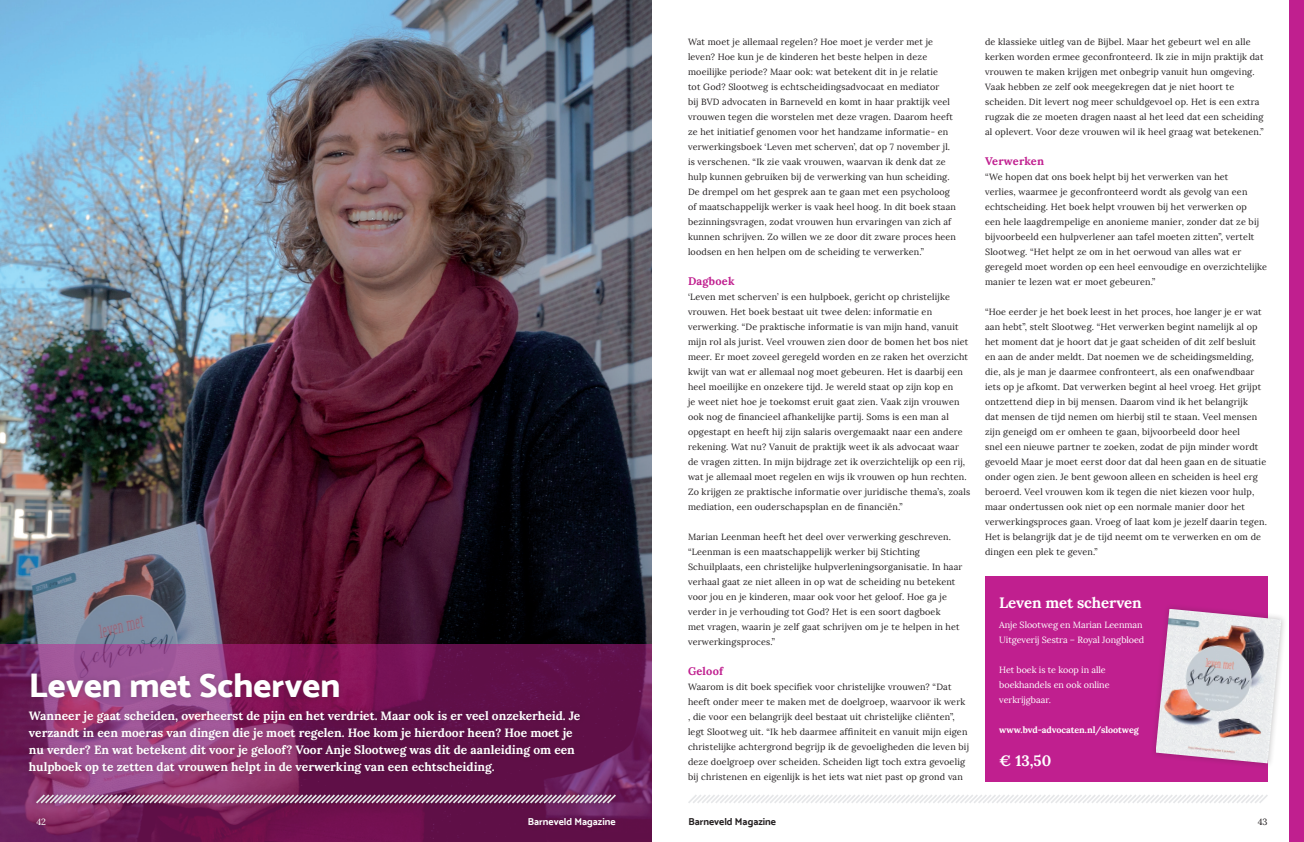
<style>
.page{position:relative;width:1304px;height:842px;background:#fff}
.page>*{position:absolute;margin:0;border:0;box-sizing:border-box;transform-origin:0 0}
.t1{font:34px "Mosk Extra Bold 800";color:#fff}
.t2{font:700 15px "Lora";letter-spacing:-.005em;color:#fff}
.t3{font:700 12px/17px "Lora";color:#fff}
.t4{font:700 11px "Lora";letter-spacing:.02em;color:#c01f8f}
.t5{font:10px "Mosk Bold 700";color:#231f20}
.t6{font:10px "Mosk Bold 700";color:#fff}
.t7{font:9px/15px "Lora";letter-spacing:.02em;color:#231f20}
.t8{font:9px/15px "Lora";letter-spacing:-.005em;color:#fff}
.t9{font:700 9px "Lora";letter-spacing:-.005em;color:#fff}
</style>
<div class="page">
<svg style="left:688px;top:795px;width:580px;height:8px"></svg>
<div style="left:1290px;top:0;width:14px;height:842px;background:#c01f8f"></div>
<img style="left:0;top:0;width:652px;height:644px">
<svg style="left:0;top:644px;width:652px;height:198px;background:#701c59"></svg>
<div style="left:26px;top:667px;width:319px;height:36px;background:#231f20;opacity:.25"></div>
<div style="left:23px;top:705px;width:563px;height:75px;background:#231f20;opacity:.25"></div>
<div style="left:31px;top:812px;width:590px;height:21px;background:#231f20;opacity:.25"></div>
<div style="left:31px;top:789px;width:590px;height:20px;background:#231f20;opacity:.25"></div>
<svg style="left:34px;top:793px;width:584px;height:12px;background:#966286"></svg>
<div style="left:985px;top:576px;width:283px;height:206px;background:#c01f8f"></div>
<div style="left:1150px;top:603px;width:137px;height:166px;background:#231f20;opacity:.25"></div>
<img style="left:1156px;top:609px;width:125px;height:154px">
<p class="t1" style="left:29px;top:664px;width:313px">Leven met Scherven</p>
<p class="t3" style="left:29px;top:707px;width:553px">Wanneer je gaat scheiden, overheerst de pijn en het verdriet. Maar ook is er veel onzekerheid. Je verzandt in een moeras van dingen die je moet regelen. Hoe kom je hierdoor heen? Hoe moet je nu verder? En wat betekent dit voor je geloof? Voor Anje Slootweg was dit de aanleiding om een hulpboek op te zetten dat vrouwen helpt in de verwerking van een echtscheiding.</p>
<p class="t8" style="left:36px;top:815px;width:11px">42</p>
<p class="t6" style="left:528px;top:816px;width:89px">Barneveld Magazine</p>
<p class="t7" style="left:688px;top:34px;width:270px">Wat moet je allemaal regelen? Hoe moet je verder met je leven? Hoe kun je de kinderen het beste helpen in deze moeilijke periode? Maar ook: wat betekent dit in je relatie<br>tot God? Slootweg is echtscheidingsadvocaat en mediator<br>bij BVD advocaten in Barneveld en komt in haar praktijk veel vrouwen tegen die worstelen met deze vragen. Daarom heeft ze het initiatief genomen voor het handzame informatie- en verwerkingsboek ‘Leven met scherven’, dat op 7 november jl. is verschenen. “Ik zie vaak vrouwen, waarvan ik denk dat ze hulp kunnen gebruiken bij de verwerking van hun scheiding.<br>De drempel om het gesprek aan te gaan met een psycholoog of maatschappelijk werker is vaak heel hoog. In dit boek staan bezinningsvragen, zodat vrouwen hun ervaringen van zich af kunnen schrijven. Zo willen we ze door dit zware proces heen loodsen en hen helpen om de scheiding te verwerken.”</p>
<p class="t4" style="left:688px;top:273px;width:48px">Dagboek</p>
<p class="t7" style="left:688px;top:289px;width:284px">‘Leven met scherven’ is een hulpboek, gericht op christelijke vrouwen. Het boek bestaat uit twee delen: informatie en verwerking. “De praktische informatie is van mijn hand, vanuit mijn rol als jurist. Veel vrouwen zien door de bomen het bos niet meer. Er moet zoveel geregeld worden en ze raken het overzicht kwijt van wat er allemaal nog moet gebeuren. Het is daarbij een heel moeilijke en onzekere tijd. Je wereld staat op zijn kop en<br>je weet niet hoe je toekomst eruit gaat zien. Vaak zijn vrouwen ook nog de financieel afhankelijke partij. Soms is een man al opgestapt en heeft hij zijn salaris overgemaakt naar een andere rekening. Wat nu? Vanuit de praktijk weet ik als advocaat waar de vragen zitten. In mijn bijdrage zet ik overzichtelijk op een rij, wat je allemaal moet regelen en wijs ik vrouwen op hun rechten.<br>Zo krijgen ze praktische informatie over juridische thema’s, zoals mediation, een ouderschapsplan en de financiën.”</p>
<p class="t7" style="left:688px;top:529px;width:276px">Marian Leenman heeft het deel over verwerking geschreven. “Leenman is een maatschappelijk werker bij Stichting Schuilplaats, een christelijke hulpverleningsorganisatie. In haar verhaal gaat ze niet alleen in op wat de scheiding nu betekent voor jou en je kinderen, maar ook voor het geloof. Hoe ga je verder in je verhouding tot God? Het is een soort dagboek<br>met vragen, waarin je zelf gaat schrijven om je te helpen in het verwerkingsproces.”</p>
<p class="t4" style="left:688px;top:663px;width:37px">Geloof</p>
<p class="t7" style="left:688px;top:679px;width:282px">Waarom is dit boek specifiek voor christelijke vrouwen? “Dat heeft onder meer te maken met de doelgroep, waarvoor ik werk , die voor een belangrijk deel bestaat uit christelijke cliënten”, legt Slootweg uit. “Ik heb daarmee affiniteit en vanuit mijn eigen christelijke achtergrond begrijp ik de gevoeligheden die leven bij deze doelgroep over scheiden. Scheiden ligt toch extra gevoelig bij christenen en eigenlijk is het iets wat niet past op grond van</p>
<p class="t7" style="left:985px;top:35px;width:280px">de klassieke uitleg van de Bijbel. Maar het gebeurt wel en alle kerken worden ermee geconfronteerd. Ik zie in mijn praktijk dat vrouwen te maken krijgen met onbegrip vanuit hun omgeving.<br>Vaak hebben ze zelf ook meegekregen dat je niet hoort te scheiden. Dit levert nog meer schuldgevoel op. Het is een extra rugzak die ze moeten dragen naast al het leed dat een scheiding al oplevert. Voor deze vrouwen wil ik heel graag wat betekenen.”</p>
<p class="t4" style="left:985px;top:154px;width:61px">Verwerken</p>
<p class="t7" style="left:985px;top:170px;width:284px">“We hopen dat ons boek helpt bij het verwerken van het<br>verlies, waarmee je geconfronteerd wordt als gevolg van een echtscheiding. Het boek helpt vrouwen bij het verwerken op<br>een hele laagdrempelige en anonieme manier, zonder dat ze bij bijvoorbeeld een hulpverlener aan tafel moeten zitten”, vertelt Slootweg. “Het helpt ze om in het oerwoud van alles wat er geregeld moet worden op een heel eenvoudige en overzichtelijke manier te lezen wat er moet gebeuren.”</p>
<p class="t7" style="left:985px;top:305px;width:283px">“Hoe eerder je het boek leest in het proces, hoe langer je er wat aan hebt”, stelt Slootweg. “Het verwerken begint namelijk al op het moment dat je hoort dat je gaat scheiden of dit zelf besluit en aan de ander meldt. Dat noemen we de scheidingsmelding, die, als je man je daarmee confronteert, als een onafwendbaar iets op je afkomt. Dat verwerken begint al heel vroeg. Het grijpt ontzettend diep in bij mensen. Daarom vind ik het belangrijk<br>dat mensen de tijd nemen om hierbij stil te staan. Veel mensen zijn geneigd om er omheen te gaan, bijvoorbeeld door heel<br>snel een nieuwe partner te zoeken, zodat de pijn minder wordt gevoeld Maar je moet eerst door dat dal heen gaan en de situatie onder ogen zien. Je bent gewoon alleen en scheiden is heel erg beroerd. Veel vrouwen kom ik tegen die niet kiezen voor hulp, maar ondertussen ook niet op een normale manier door het verwerkingsproces gaan. Vroeg of laat kom je jezelf daarin tegen.<br>Het is belangrijk dat je de tijd neemt om te verwerken en om de dingen een plek te geven.”</p>
<p class="t2" style="left:999px;top:592px;width:144px">Leven met scherven</p>
<p class="t8" style="left:999px;top:617px;width:145px">Anje Slootweg en Marian Leenman</p>
<p class="t8" style="left:999px;top:632px;width:147px">Uitgeverij Sestra – Royal Jongbloed</p>
<p class="t8" style="left:999px;top:662px;width:108px">Het boek is te koop in alle</p>
<p class="t8" style="left:999px;top:677px;width:112px">boekhandels en ook online verkrijgbaar.</p>
<p class="t9" style="left:999px;top:723px;width:141px">www.bvd-advocaten.nl/slootweg</p>
<p class="t2" style="left:999px;top:750px;width:53px">€ 13,50</p>
<p class="t5" style="left:688px;top:816px;width:89px">Barneveld Magazine</p>
<p class="t7" style="left:1258px;top:815px;width:11px">43</p>
</div>
